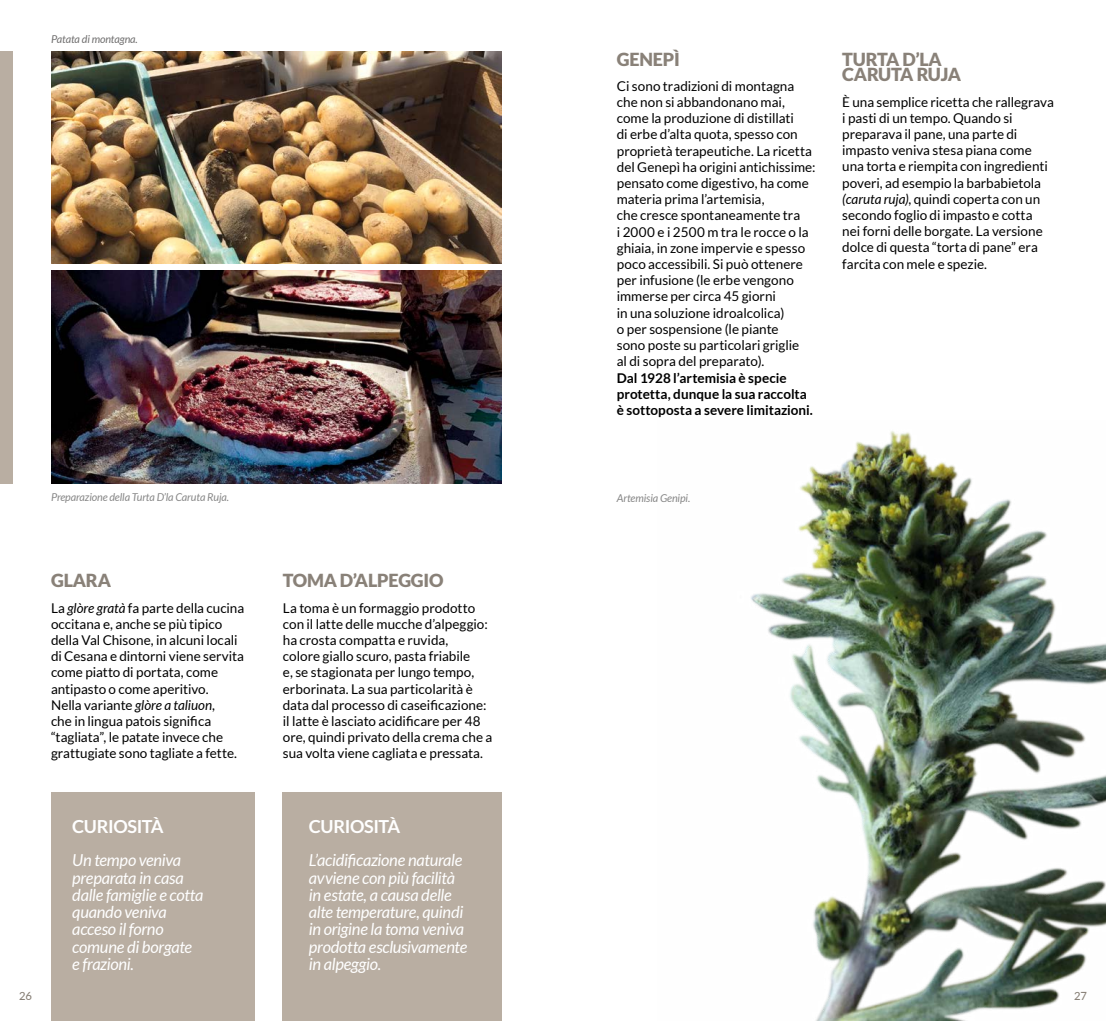
<style>
.page{position:relative;width:1106px;height:1021px;background:#fff}
.page>*{position:absolute;margin:0;border:0;box-sizing:border-box;transform-origin:0 0}
.t1{font:900 18px/15.8px "Lato";letter-spacing:-.01em;color:#898178}
.t2{font:700 18px "Lato";letter-spacing:-.02em;color:#fff}
.t3{font:italic 16.5px/17.2px "Lato";letter-spacing:-.02em;color:#fff}
.t4{font:13.5px/16.2px "Lato";color:#000}
.t5{font:700 13.5px/16.2px "Lato";color:#000}
.t6{font:500 11.25px "Lato";color:#898178}
.t7{font:italic 10.8px "Lato";letter-spacing:-.01em;color:#878787}
.t8{font:italic 10.8px "Lato";letter-spacing:-.01em;color:#706f6f}
.s1{font-style:italic}
</style>
<div class="page">
<div style="left:51px;top:792px;width:203px;height:228px;background:#b9aea2"></div>
<img style="left:51px;top:51px;width:451px;height:212px">
<img style="left:751px;top:431px;width:355px;height:589px">
<img style="left:51px;top:271px;width:451px;height:212px">
<div style="left:0;top:51px;width:13px;height:432px;background:#b9aea2"></div>
<div style="left:283px;top:792px;width:219px;height:228px;background:#b9aea2"></div>
<p class="t8" style="left:51px;top:33px;width:88px">Patata di montagna.</p>
<h1 class="t1" style="left:617px;top:51px;width:64px">GENEPÌ</h1>
<p class="t4" style="left:617px;top:78px;width:200px">Ci sono tradizioni di montagna che non si abbandonano mai, come la produzione di distillati<br>di erbe d’alta quota, spesso con proprietà terapeutiche. La ricetta del Genepì ha origini antichissime: pensato come digestivo, ha come materia prima l’artemisia,<br>che cresce spontaneamente tra<br>i 2000 e i 2500 m tra le rocce o la ghiaia, in zone impervie e spesso poco accessibili. Si può ottenere per infusione (le erbe vengono immerse per circa 45 giorni<br>in una soluzione idroalcolica)<br>o per sospensione (le piante<br>sono poste su particolari griglie<br>al di sopra del preparato).</p>
<p class="t5" style="left:617px;top:369px;width:198px">Dal 1928 l’artemisia è specie protetta, dunque la sua raccolta è sottoposta a severe limitazioni.</p>
<h1 class="t1" style="left:842px;top:51px;width:120px">TURTA D’LA<br>CARUTA RUJA</h1>
<p class="t4" style="left:842px;top:93px;width:213px">È una semplice ricetta che rallegrava i pasti di un tempo. Quando si preparava il pane, una parte di impasto veniva stesa piana come una torta e riempita con ingredienti poveri, ad esempio la barbabietola <span class="s1">(caruta ruja)</span>, quindi coperta con un secondo foglio di impasto e cotta nei forni delle borgate. La versione dolce di questa “torta di pane” era farcita con mele e spezie.</p>
<p class="t7" style="left:51px;top:491px;width:179px">Preparazione della Turta D’la Caruta Ruja.</p>
<p class="t7" style="left:617px;top:491px;width:75px">Artemisia Genipi.</p>
<h1 class="t1" style="left:51px;top:572px;width:61px">GLARA</h1>
<p class="t4" style="left:51px;top:599px;width:195px">La <span class="s1">glòre gratà</span> fa parte della cucina occitana e, anche se più tipico della Val Chisone, in alcuni locali di Cesana e dintorni viene servita come piatto di portata, come antipasto o come aperitivo.<br>Nella variante <span class="s1">glòre a taliuon</span>,<br>che in lingua patois significa “tagliata”, le patate invece che grattugiate sono tagliate a fette.</p>
<h1 class="t1" style="left:283px;top:572px;width:162px">TOMA D’ALPEGGIO</h1>
<p class="t4" style="left:283px;top:599px;width:211px">La toma è un formaggio prodotto con il latte delle mucche d’alpeggio: ha crosta compatta e ruvida,<br>colore giallo scuro, pasta friabile<br>e, se stagionata per lungo tempo, erborinata. La sua particolarità è data dal processo di caseificazione: il latte è lasciato acidificare per 48 ore, quindi privato della crema che a sua volta viene cagliata e pressata.</p>
<h1 class="t2" style="left:72px;top:816px;width:93px">CURIOSITÀ</h1>
<p class="t3" style="left:72px;top:852px;width:133px">Un tempo veniva preparata in casa dalle famiglie e cotta quando veniva acceso il forno comune di borgate e frazioni.</p>
<h1 class="t2" style="left:309px;top:816px;width:93px">CURIOSITÀ</h1>
<p class="t3" style="left:309px;top:852px;width:160px">L’acidificazione naturale avviene con più facilità in estate, a causa delle alte temperature, quindi in origine la toma veniva prodotta esclusivamente in alpeggio.</p>
<p class="t6" style="left:19px;top:987px;width:14px">26</p>
<p class="t6" style="left:1074px;top:987px;width:14px">27</p>
</div>
